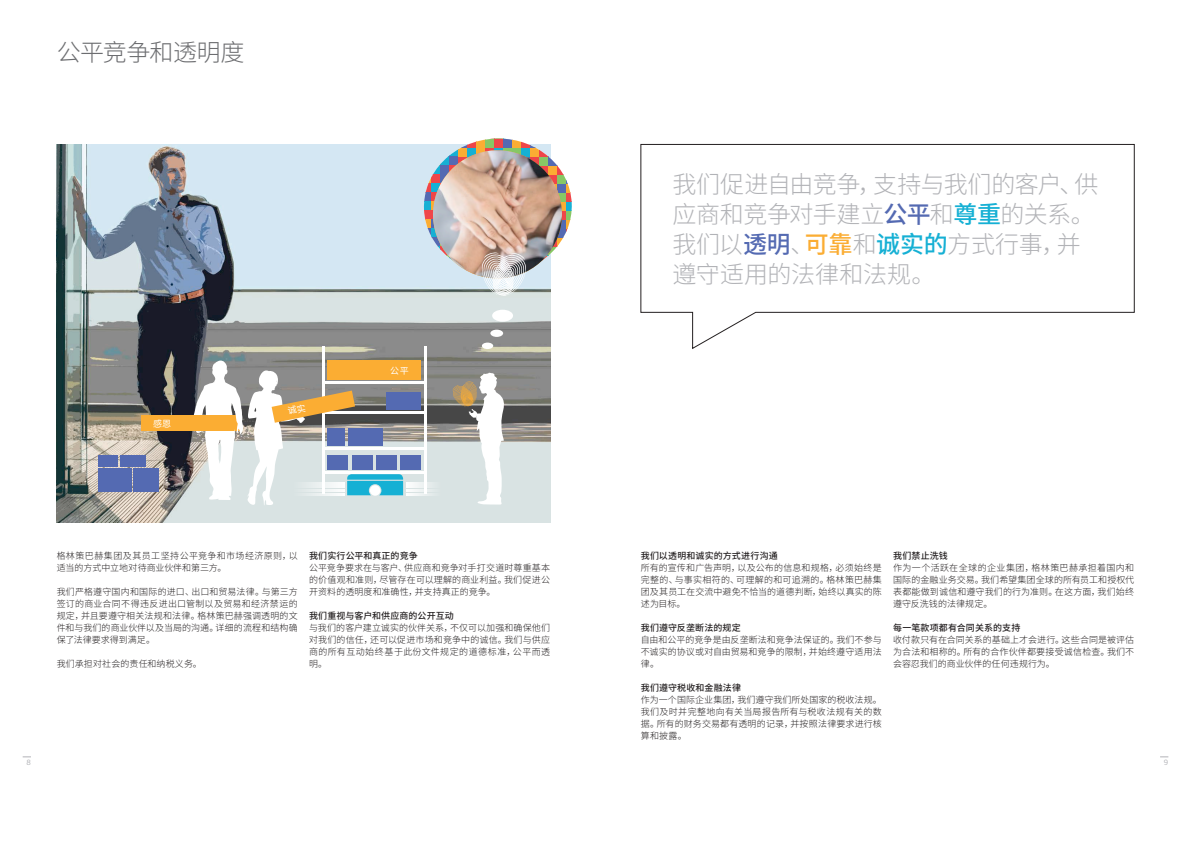
<style>
.page{position:relative;width:1191px;height:842px;background:#fff}
.page>*{position:absolute;margin:0;border:0;box-sizing:border-box;transform-origin:0 0}
.t1{font:300 24px/30px "Noto Sans SC";letter-spacing:-.015em;color:#b2b3b7}
.t2{font:300 24px "Noto Sans SC";letter-spacing:-.02em;color:#6c6d70}
.t3{font:300 9px/12px "Noto Sans SC";letter-spacing:.015em;color:#231f20;text-align:justify}
.t4{font:500 9px "Noto Sans SC";letter-spacing:.01em;color:#231f20}
.t5{font:9px "Noto Sans SC";color:#fff}
.t6{font:8px "PF Centro Sans Pro";color:#b2b3b7}
.s1{font-weight:500;color:#546ab2}
.s2{font-weight:500;color:#16b0d4}
.s3{font-weight:500;color:#fbad33}
</style>
<div class="page">
<img style="left:57px;top:145px;width:493px;height:378px">
<hr style="left:406px;top:493px;width:35px;height:2px;background:#fff">
<hr style="left:406px;top:486px;width:35px;height:2px;background:#fff">
<hr style="left:406px;top:489px;width:35px;height:3px;background:#fff">
<hr style="left:406px;top:482px;width:35px;height:2px;background:#fff">
<div style="left:492px;top:310px;width:21px;height:12px;background:#fff;border-radius:50%"></div>
<div style="left:490px;top:330px;width:13px;height:7px;background:#fff;border-radius:50%"></div>
<div style="left:482px;top:343px;width:11px;height:6px;background:#fff;border-radius:50%"></div>
<hr style="left:424px;top:346px;width:3px;height:148px;background:#fff">
<hr style="left:322px;top:346px;width:3px;height:148px;background:#fff">
<hr style="left:323px;top:471px;width:102px;height:3px;background:#fff">
<hr style="left:323px;top:447px;width:102px;height:3px;background:#fff">
<hr style="left:323px;top:411px;width:102px;height:3px;background:#fff">
<hr style="left:323px;top:381px;width:102px;height:3px;background:#fff">
<div style="left:386px;top:393px;width:35px;height:17px;background:#546ab2"></div>
<div style="left:327px;top:361px;width:94px;height:19px;background:#fbad33"></div>
<div style="left:400px;top:455px;width:21px;height:15px;background:#546ab2"></div>
<div style="left:98px;top:469px;width:34px;height:23px;background:#546ab2"></div>
<div style="left:133px;top:469px;width:26px;height:23px;background:#546ab2"></div>
<div style="left:120px;top:455px;width:26px;height:12px;background:#546ab2"></div>
<div style="left:98px;top:455px;width:20px;height:12px;background:#546ab2"></div>
<div style="left:141px;top:416px;width:98px;height:15px;background:#fbad33"></div>
<svg style="left:452px;top:373px;width:54px;height:132px"></svg>
<img style="left:422px;top:138px;width:150px;height:158px">
<svg style="left:640px;top:144px;width:494px;height:205px"></svg>
<svg style="left:193px;top:360px;width:210px;height:145px"></svg>
<h1 class="t2" style="left:57px;top:38px;width:189px">公平竞争和透明度</h1>
<p class="t5" style="left:153px;top:419px;width:20px">感恩</p>
<p class="t5" style="left:390px;top:366px;width:20px">公平</p>
<p class="t3" style="left:57px;top:549px;width:242px">格林策巴赫集团及其员工坚持公平竞争和市场经济原则，以适当的方式中立地对待商业伙伴和第三方。</p>
<p class="t3" style="left:57px;top:585px;width:242px">我们严格遵守国内和国际的进口、出口和贸易法律。与第三方签订的商业合同不得违反进出口管制以及贸易和经济禁运的规定，并且要遵守相关法规和法律。格林策巴赫强调透明的文件和与我们的商业伙伴以及当局的沟通。详细的流程和结构确保了法律要求得到满足。</p>
<p class="t3" style="left:57px;top:657px;width:147px">我们承担对社会的责任和纳税义务。</p>
<p class="t4" style="left:309px;top:550px;width:110px">我们实行公平和真正的竞争</p>
<p class="t3" style="left:309px;top:561px;width:242px">公平竞争要求在与客户、供应商和竞争对手打交道时尊重基本的价值观和准则，尽管存在可以理解的商业利益。我们促进公开资料的透明度和准确性，并支持真正的竞争。</p>
<p class="t4" style="left:309px;top:610px;width:146px">我们重视与客户和供应商的公开互动</p>
<p class="t3" style="left:309px;top:621px;width:242px">与我们的客户建立诚实的伙伴关系，不仅可以加强和确保他们对我们的信任，还可以促进市场和竞争中的诚信。我们与供应商的所有互动始终基于此份文件规定的道德标准，公平而透明。</p>
<h1 class="t1" style="left:672px;top:169px;width:427px">我们促进自由竞争，支持与我们的客户、供应商和竞争对手建立<span class="s1">公平</span>和<span class="s2">尊重</span>的关系。我们以<span class="s1">透明</span>、<span class="s3">可靠</span>和<span class="s2">诚实的</span>方式行事，并遵守适用的法律和法规。</h1>
<p class="t4" style="left:641px;top:550px;width:138px">我们以透明和诚实的方式进行沟通</p>
<p class="t3" style="left:641px;top:561px;width:242px">所有的宣传和广告声明，以及公布的信息和规格，必须始终是完整的、与事实相符的、可理解的和可追溯的。格林策巴赫集团及其员工在交流中避免不恰当的道德判断，始终以真实的陈述为目标。</p>
<p class="t4" style="left:641px;top:622px;width:101px">我们遵守反垄断法的规定</p>
<p class="t3" style="left:641px;top:633px;width:242px">自由和公平的竞争是由反垄断法和竞争法保证的。我们不参与不诚实的协议或对自由贸易和竞争的限制，并始终遵守适用法律。</p>
<p class="t4" style="left:641px;top:682px;width:102px">我们遵守税收和金融法律</p>
<p class="t3" style="left:641px;top:693px;width:242px">作为一个国际企业集团，我们遵守我们所处国家的税收法规。我们及时并完整地向有关当局报告所有与税收法规有关的数据。所有的财务交易都有透明的记录，并按照法律要求进行核算和披露。</p>
<p class="t4" style="left:893px;top:550px;width:56px">我们禁止洗钱</p>
<p class="t3" style="left:893px;top:561px;width:242px">作为一个活跃在全球的企业集团，格林策巴赫承担着国内和国际的金融业务交易。我们希望集团全球的所有员工和授权代表都能做到诚信和遵守我们的行为准则。在这方面，我们始终遵守反洗钱的法律规定。</p>
<p class="t4" style="left:893px;top:622px;width:129px">每一笔款项都有合同关系的支持</p>
<p class="t3" style="left:893px;top:633px;width:242px">收付款只有在合同关系的基础上才会进行。这些合同是被评估为合法和相称的。所有的合作伙伴都要接受诚信检查。我们不会容忍我们的商业伙伴的任何违规行为。</p>
<p class="t6" style="left:27px;top:757px;width:6px">8</p>
<p class="t6" style="left:1163px;top:757px;width:6px">9</p>
</div>
